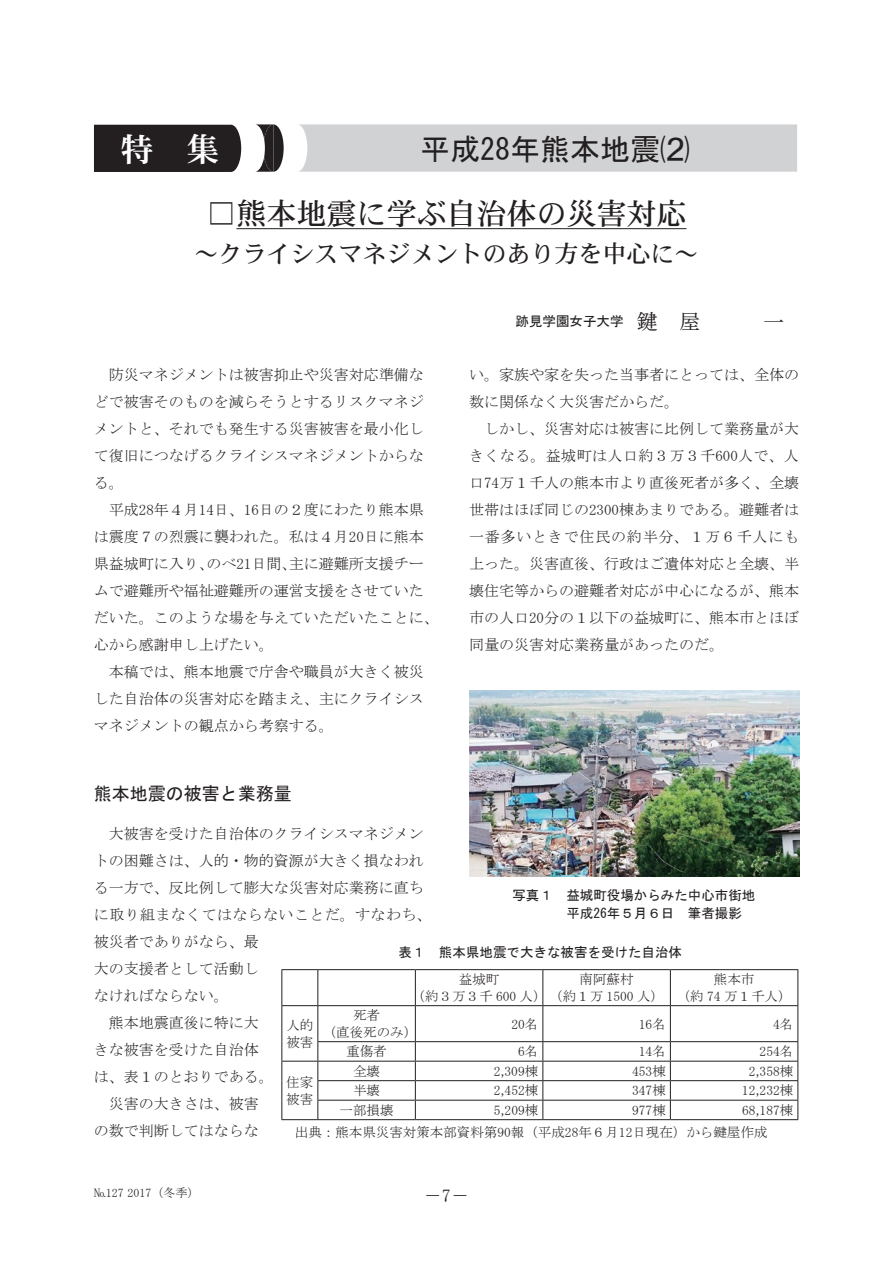
<style>
.page{position:relative;width:893px;height:1263px;background:#fff}
.page>*{position:absolute;margin:0;border:0;box-sizing:border-box;transform-origin:0 0}
.t1{font:33px "DFHS Mincho W7 WIN RKSJ H";color:#fff}
.タイトル{font:30px "DFHS Mincho W5 WIN RKSJ H";color:#231f20}
.t2{font:30px "MS Gothic";color:#231f20}
.サブタイトル{font:24px "DFHS Mincho W5 WIN RKSJ H";color:#231f20}
._1____12ポゴシック{font:18px "MS Gothic";color:#231f20}
.t3{font:18px "MS Mincho";color:#231f20}
.t4{font:15px/27px "MS Mincho";color:#231f20}
.t5{font:13.5px/16.5px "MS Mincho";color:#231f20}
.図表タイトル{font:13.5px "MS Gothic";color:#231f20}
.囲み内_名前_後ろ1字アキ{font:13.5px "MS Gothic";color:#231f20}
.t6{font:12px "MS Mincho";color:#231f20}
.s1{font-family:"MS Mincho"}
.s2{font-family:"DFHS Mincho W3 WIN RKSJ H";font-size:21px}
.s3{font-family:"MS P Mincho"}
</style>
<div class="page">
<hr style="left:236px;top:228px;width:450px;height:1px;background:#231f20">
<div style="left:94px;top:125px;width:147px;height:47px;background:#231f20"></div>
<div style="left:299px;top:124px;width:498px;height:48px;background:#d1d2d4"></div>
<svg style="left:255px;top:124px;width:29px;height:48px"></svg>
<hr style="left:281px;top:969px;width:37px;height:1px;background:#231f20">
<hr style="left:318px;top:969px;width:97px;height:1px;background:#231f20">
<hr style="left:415px;top:969px;width:128px;height:1px;background:#231f20">
<hr style="left:543px;top:969px;width:127px;height:1px;background:#231f20">
<hr style="left:670px;top:969px;width:128px;height:1px;background:#231f20">
<hr style="left:281px;top:1005px;width:37px;height:1px;background:#231f20">
<hr style="left:318px;top:1005px;width:97px;height:1px;background:#231f20">
<hr style="left:415px;top:1005px;width:128px;height:1px;background:#231f20">
<hr style="left:543px;top:1005px;width:127px;height:1px;background:#231f20">
<hr style="left:670px;top:1005px;width:128px;height:1px;background:#231f20">
<hr style="left:317px;top:1041px;width:98px;height:1px;background:#231f20">
<hr style="left:415px;top:1041px;width:128px;height:1px;background:#231f20">
<hr style="left:543px;top:1041px;width:127px;height:1px;background:#231f20">
<hr style="left:670px;top:1041px;width:128px;height:1px;background:#231f20">
<hr style="left:281px;top:1061px;width:37px;height:1px;background:#231f20">
<hr style="left:318px;top:1061px;width:97px;height:1px;background:#231f20">
<hr style="left:415px;top:1061px;width:128px;height:1px;background:#231f20">
<hr style="left:543px;top:1061px;width:127px;height:1px;background:#231f20">
<hr style="left:670px;top:1061px;width:128px;height:1px;background:#231f20">
<hr style="left:317px;top:1080px;width:98px;height:1px;background:#231f20">
<hr style="left:415px;top:1080px;width:128px;height:1px;background:#231f20">
<hr style="left:543px;top:1080px;width:127px;height:1px;background:#231f20">
<hr style="left:670px;top:1080px;width:128px;height:1px;background:#231f20">
<hr style="left:317px;top:1100px;width:98px;height:1px;background:#231f20">
<hr style="left:415px;top:1100px;width:128px;height:1px;background:#231f20">
<hr style="left:543px;top:1100px;width:127px;height:1px;background:#231f20">
<hr style="left:670px;top:1100px;width:128px;height:1px;background:#231f20">
<hr style="left:281px;top:1119px;width:37px;height:1px;background:#231f20">
<hr style="left:318px;top:1119px;width:97px;height:1px;background:#231f20">
<hr style="left:415px;top:1119px;width:128px;height:1px;background:#231f20">
<hr style="left:543px;top:1119px;width:127px;height:1px;background:#231f20">
<hr style="left:670px;top:1119px;width:128px;height:1px;background:#231f20">
<hr style="left:281px;top:970px;width:1px;height:35px;background:#231f20">
<hr style="left:281px;top:1006px;width:1px;height:36px;background:#231f20">
<svg style="left:281px;top:1042px;width:1px;height:77px"></svg>
<hr style="left:317px;top:970px;width:1px;height:35px;background:#231f20">
<hr style="left:415px;top:970px;width:1px;height:35px;background:#231f20">
<hr style="left:542px;top:970px;width:1px;height:35px;background:#231f20">
<hr style="left:670px;top:970px;width:1px;height:35px;background:#231f20">
<hr style="left:797px;top:970px;width:1px;height:35px;background:#231f20">
<hr style="left:317px;top:1006px;width:1px;height:35px;background:#231f20">
<hr style="left:415px;top:1006px;width:1px;height:35px;background:#231f20">
<hr style="left:542px;top:1006px;width:1px;height:35px;background:#231f20">
<hr style="left:670px;top:1006px;width:1px;height:35px;background:#231f20">
<hr style="left:797px;top:1006px;width:1px;height:35px;background:#231f20">
<svg style="left:317px;top:1042px;width:1px;height:77px"></svg>
<svg style="left:415px;top:1042px;width:1px;height:77px"></svg>
<svg style="left:542px;top:1042px;width:1px;height:77px"></svg>
<svg style="left:670px;top:1042px;width:1px;height:77px"></svg>
<svg style="left:797px;top:1042px;width:1px;height:77px"></svg>
<img style="left:469px;top:691px;width:330px;height:185px">
<p class="t1" style="left:121px;top:132px;width:100px">特　集</p>
<p class="t2" style="left:420px;top:134px;width:271px">平成28年熊本地震⑵</p>
<p class="タイトル" style="left:206px;top:198px;width:482px"><span class="s1">□</span>熊本地震に学ぶ自治体の災害対応</p>
<p class="サブタイトル" style="left:194px;top:241px;width:506px">～クライシスマネジメントのあり方を中心に～</p>
<p class="t4" style="left:94px;top:361px;width:332px;text-align:justify;text-indent:15px">防災マネジメントは被害抑止や災害対応準備などで被害そのものを減らそうとするリスクマネジメントと、それでも発生する災害被害を最小化して復旧につなげるクライシスマネジメントからなる。</p>
<p class="t4" style="left:94px;top:496px;width:347px;text-indent:15px">平成28年４月14日、16日の２度にわたり熊本県は震度７の烈震に襲われた。私は４月20日に熊本県益城町に入り、のべ21日間、主に避難所支援チームで避難所や福祉避難所の運営支援をさせていただいた。このような場を与えていただいたことに、心から感謝申し上げたい。</p>
<p class="t4" style="left:94px;top:658px;width:332px;text-align:justify;text-indent:15px">本稿では、熊本地震で庁舎や職員が大きく被災した自治体の災害対応を踏まえ、主にクライシスマネジメントの観点から考察する。</p>
<p class="囲み内_名前_後ろ1字アキ" style="left:515px;top:314px;width:270px">跡見学園女子大学　<span class="s2">鍵　屋　　　一</span></p>
<p class="t4" style="left:469px;top:361px;width:331px">い。家族や家を失った当事者にとっては、全体の数に関係なく大災害だからだ。</p>
<p class="t4" style="left:469px;top:415px;width:332px;text-align:justify;text-indent:15px">しかし、災害対応は被害に比例して業務量が大きくなる。益城町は人口約３万３千600人で、人口74万１千人の熊本市より直後死者が多く、全壊世帯はほぼ同じの2300棟あまりである。避難者は一番多いときで住民の約半分、１万６千人にも上った。災害直後、行政はご遺体対応と全壊、半壊住宅等からの避難者対応が中心になるが、熊本市の人口20分の１以下の益城町に、熊本市とほぼ同量の災害対応業務量があったのだ。</p>
<p class="_1____12ポゴシック" style="left:94px;top:784px;width:200px">熊本地震の被害と業務量</p>
<p class="t4" style="left:94px;top:820px;width:339px;text-indent:15px">大被害を受けた自治体のクライシスマネジメントの困難さは、人的・物的資源が大きく損なわれる一方で、反比例して膨大な災害対応業務に直ちに取り組まなくてはならないことだ。すなわち、被災者でありがなら、最<br>大の支援者として活動し<br>なければならない。</p>
<p class="t4" style="left:94px;top:1009px;width:181px;text-indent:15px">熊本地震直後に特に大きな被害を受けた自治体は、表１のとおりである。</p>
<p class="t4" style="left:94px;top:1090px;width:166px;text-align:right">災害の大きさは、被害の数で判断してはならな</p>
<p class="図表タイトル" style="left:512px;top:888px;width:244px">写真１　益城町役場からみた中心市街地</p>
<p class="図表タイトル" style="left:526px;top:906px;width:217px">　　　平成26年５月６日　筆者撮影</p>
<p class="図表タイトル" style="left:398px;top:945px;width:285px">表１　熊本県地震で大きな被害を受けた自治体</p>
<p class="t5" style="left:459px;top:971px;width:42px">益城町</p>
<p class="t5" style="left:412px;top:988px;width:254px">（約３万３千 600 人）（約１万 1500 人）</p>
<p class="t5" style="left:580px;top:971px;width:55px">南阿蘇村</p>
<p class="t5" style="left:714px;top:971px;width:42px">熊本市</p>
<p class="t5" style="left:677px;top:988px;width:116px">（約 74 万１千人）</p>
<p class="t5" style="left:353px;top:1007px;width:28px">死者</p>
<p class="t5" style="left:323px;top:1024px;width:96px">（直後死のみ）</p>
<p class="t5" style="left:511px;top:1015px;width:28px">20名</p>
<p class="t5" style="left:639px;top:1015px;width:28px">16名</p>
<p class="t5" style="left:773px;top:1015px;width:22px">4名</p>
<p class="t5" style="left:286px;top:1017px;width:28px">人的被害</p>
<p class="t5" style="left:346px;top:1043px;width:42px">重傷者</p>
<p class="t5" style="left:518px;top:1043px;width:22px">6名</p>
<p class="t5" style="left:639px;top:1043px;width:28px">14名</p>
<p class="t5" style="left:760px;top:1043px;width:35px">254名</p>
<p class="t5" style="left:353px;top:1063px;width:28px">全壊</p>
<p class="t5" style="left:494px;top:1063px;width:46px">2<span class="s3">,</span>309棟</p>
<p class="t5" style="left:632px;top:1063px;width:35px">453棟</p>
<p class="t5" style="left:749px;top:1063px;width:46px">2<span class="s3">,</span>358棟</p>
<p class="t5" style="left:353px;top:1082px;width:28px">半壊</p>
<p class="t5" style="left:494px;top:1082px;width:46px">2<span class="s3">,</span>452棟</p>
<p class="t5" style="left:632px;top:1082px;width:35px">347棟</p>
<p class="t5" style="left:742px;top:1082px;width:53px">12<span class="s3">,</span>232棟</p>
<p class="t5" style="left:340px;top:1102px;width:55px">一部損壊</p>
<p class="t5" style="left:494px;top:1102px;width:46px">5<span class="s3">,</span>209棟</p>
<p class="t5" style="left:632px;top:1102px;width:35px">977棟</p>
<p class="t5" style="left:742px;top:1102px;width:53px">68<span class="s3">,</span>187棟</p>
<p class="t5" style="left:295px;top:1123px;width:474px">出典：熊本県災害対策本部資料第90報（平成28年６月12日現在）から鍵屋作成</p>
<p class="t5" style="left:286px;top:1074px;width:28px">住家被害</p>
<p class="t6" style="left:94px;top:1186px;width:107px">№127 2017（冬季）</p>
<p class="t3" style="left:424px;top:1186px;width:46px">－7－</p>
</div>
